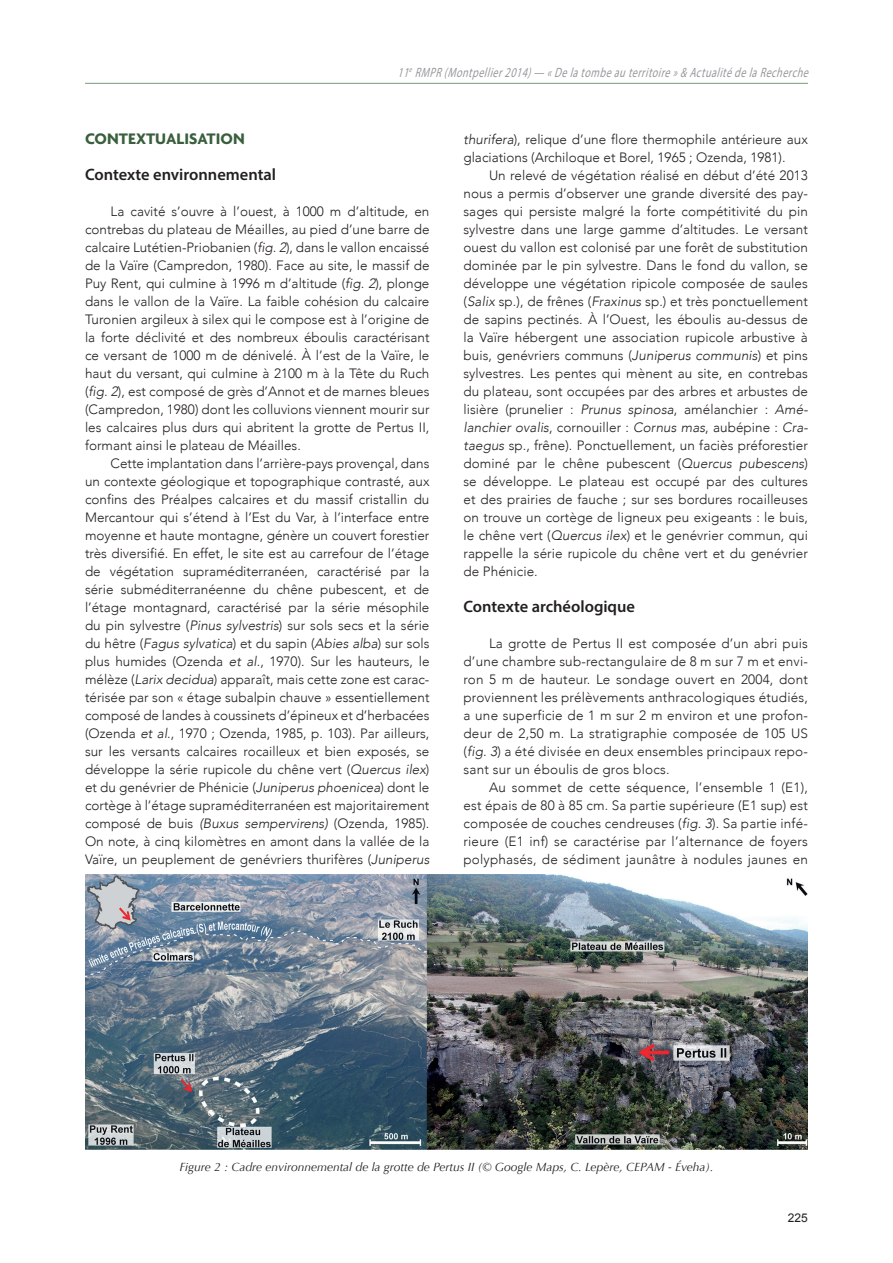
<style>
.page{position:relative;width:893px;height:1263px;background:#fff}
.page>*{position:absolute;margin:0;border:0;box-sizing:border-box;transform-origin:0 0}
.Titre_2{font:600 16.5px "Myriad Pro";color:#231f20}
.Titre_1{font:700 16.5px "Agenda";color:#395f3d}
.texte_1{font:300 13.5px/18px "Avenir";color:#231f20;text-align:justify}
.t1{font:italic 13.5px "Myriad Pro";color:#97999c;scale:.75 1}
.légendes{font:italic 12px "Optima";color:#231f20}
.texte_1-2{font:12px "Arial";color:#231f20}
.s1{font-style:italic}
</style>
<div class="page">
<hr style="left:85px;top:83px;width:723px;height:1px;background:#769d79">
<img style="left:85px;top:875px;width:723px;height:275px">
<p class="t1" style="left:398px;top:64px;width:554px">11<sup>e</sup> RMPR(Montpellier2014)— «Delatombeauterritoire»&amp;ActualitédelaRecherche</p>
<p class="Titre_1" style="left:85px;top:129px;width:161px">CONTEXTUALISATION</p>
<p class="Titre_2" style="left:85px;top:164px;width:193px">Contexte environnemental</p>
<p class="texte_1" style="left:85px;top:202px;width:346px;text-indent:26px">La cavité s’ouvre à l’ouest, à 1000 m d’altitude, en contrebas du plateau de Méailles, au pied d’une barre de calcaire Lutétien-Priobanien (<span class="s1">fig. 2</span>), dans le vallon encaissé de la Vaïre (Campredon, 1980). Face au site, le massif de Puy Rent, qui culmine à 1996 m d’altitude (<span class="s1">fig. 2</span>), plonge dans le vallon de la Vaïre. La faible cohésion du calcaire Turonien argileux à silex qui le compose est à l’origine de la forte déclivité et des nombreux éboulis caractérisant ce versant de 1000 m de dénivelé. À l’est de la Vaïre, le haut du versant, qui culmine à 2100 m à la Tête du Ruch (<span class="s1">fig. 2</span>), est composé de grès d’Annot et de marnes bleues (Campredon, 1980) dont les colluvions viennent mourir sur les calcaires plus durs qui abritent la grotte de Pertus II, formant ainsi le plateau de Méailles.</p>
<p class="texte_1" style="left:85px;top:454px;width:346px;text-indent:26px">Cette implantation dans l’arrière-pays provençal, dans un contexte géologique et topographique contrasté, aux confins des Préalpes calcaires et du massif cristallin du Mercantour qui s’étend à l’Est du Var, à l’interface entre moyenne et haute montagne, génère un couvert forestier très diversifié. En effet, le site est au carrefour de l’étage de végétation supraméditerranéen, caractérisé par la série subméditerranéenne du chêne pubescent, et de l’étage montagnard, caractérisé par la série mésophile du pin sylvestre (<span class="s1">Pinus sylvestris</span>) sur sols secs et la série du hêtre (<span class="s1">Fagus sylvatica</span>) et du sapin (<span class="s1">Abies alba</span>) sur sols plus humides (Ozenda <span class="s1">et al</span>., 1970). Sur les hauteurs, le mélèze (<span class="s1">Larix decidua</span>) apparaît, mais cette zone est carac&shy;térisée par son « étage subalpin chauve » essentiellement composé de landes à coussinets d’épineux et d’herbacées (Ozenda <span class="s1">et al</span>., 1970 ; Ozenda, 1985, p. 103). Par ailleurs, sur les versants calcaires rocailleux et bien exposés, se développe la série rupicole du chêne vert (<span class="s1">Quercus ilex</span>) et du genévrier de Phénicie (<span class="s1">Juniperus phoenicea</span>) dont le cortège à l’étage supraméditerranéen est majoritairement composé de buis <span class="s1">(Buxus sempervirens)</span> (Ozenda, 1985).<br>On note, à cinq kilomètres en amont dans la vallée de la Vaïre, un peuplement de genévriers thurifères (<span class="s1">Juniperus</span></p>
<p class="texte_1" style="left:463px;top:130px;width:346px"><span class="s1">thurifera</span>), relique d’une flore thermophile antérieure aux glaciations (Archiloque et Borel, 1965 ; Ozenda, 1981).</p>
<p class="texte_1" style="left:463px;top:166px;width:346px;text-indent:26px">Un relevé de végétation réalisé en début d’été 2013 nous a permis d’observer une grande diversité des pay&shy;sages qui persiste malgré la forte compétitivité du pin sylvestre dans une large gamme d’altitudes. Le versant ouest du vallon est colonisé par une forêt de substitution dominée par le pin sylvestre. Dans le fond du vallon, se développe une végétation ripicole composée de saules (<span class="s1">Salix</span> sp.), de frênes (<span class="s1">Fraxinus</span> sp.) et très ponctuellement de sapins pectinés. À l’Ouest, les éboulis au-dessus de la Vaïre hébergent une association rupicole arbustive à buis, genévriers communs (<span class="s1">Juniperus communis</span>) et pins sylvestres. Les pentes qui mènent au site, en contrebas du plateau, sont occupées par des arbres et arbustes de lisière (prunelier : <span class="s1">Prunus spinosa</span>, amélanchier : <span class="s1">Amé&shy;lanchier ovalis</span>, cornouiller : <span class="s1">Cornus mas</span>, aubépine : <span class="s1">Cra&shy;taegus</span> sp., frêne). Ponctuellement, un faciès préforestier dominé par le chêne pubescent (<span class="s1">Quercus pubescens</span>) se développe. Le plateau est occupé par des cultures et des prairies de fauche ; sur ses bordures rocailleuses on trouve un cortège de ligneux peu exigeants : le buis, le chêne vert (<span class="s1">Quercus ilex</span>) et le genévrier commun, qui rappelle la série rupicole du chêne vert et du genévrier de Phénicie.</p>
<p class="Titre_2" style="left:463px;top:596px;width:173px">Contexte archéologique</p>
<p class="texte_1" style="left:463px;top:634px;width:346px;text-indent:26px">La grotte de Pertus II est composée d’un abri puis d’une chambre sub-rectangulaire de 8 m sur 7 m et envi&shy;ron 5 m de hauteur. Le sondage ouvert en 2004, dont proviennent les prélèvements anthracologiques étudiés, a une superficie de 1 m sur 2 m environ et une profon&shy;deur de 2,50 m. La stratigraphie composée de 105 US (<span class="s1">fig. 3</span>) a été divisée en deux ensembles principaux repo&shy;sant sur un éboulis de gros blocs.</p>
<p class="texte_1" style="left:463px;top:778px;width:346px;text-indent:26px">Au sommet de cette séquence, l’ensemble 1 (E1), est épais de 80 à 85 cm. Sa partie supérieure (E1 sup) est composée de couches cendreuses (<span class="s1">fig. 3</span>). Sa partie infé&shy;rieure (E1 inf) se caractérise par l’alternance de foyers polyphasés, de sédiment jaunâtre à nodules jaunes en</p>
<p class="légendes" style="left:179px;top:1159px;width:536px">Figure 2 : Cadre environnemental de la grotte de Pertus II (© Google Maps, C. Lepère, CEPAM - Éveha).</p>
<p class="texte_1-2" style="left:788px;top:1210px;width:22px">225</p>
</div>
